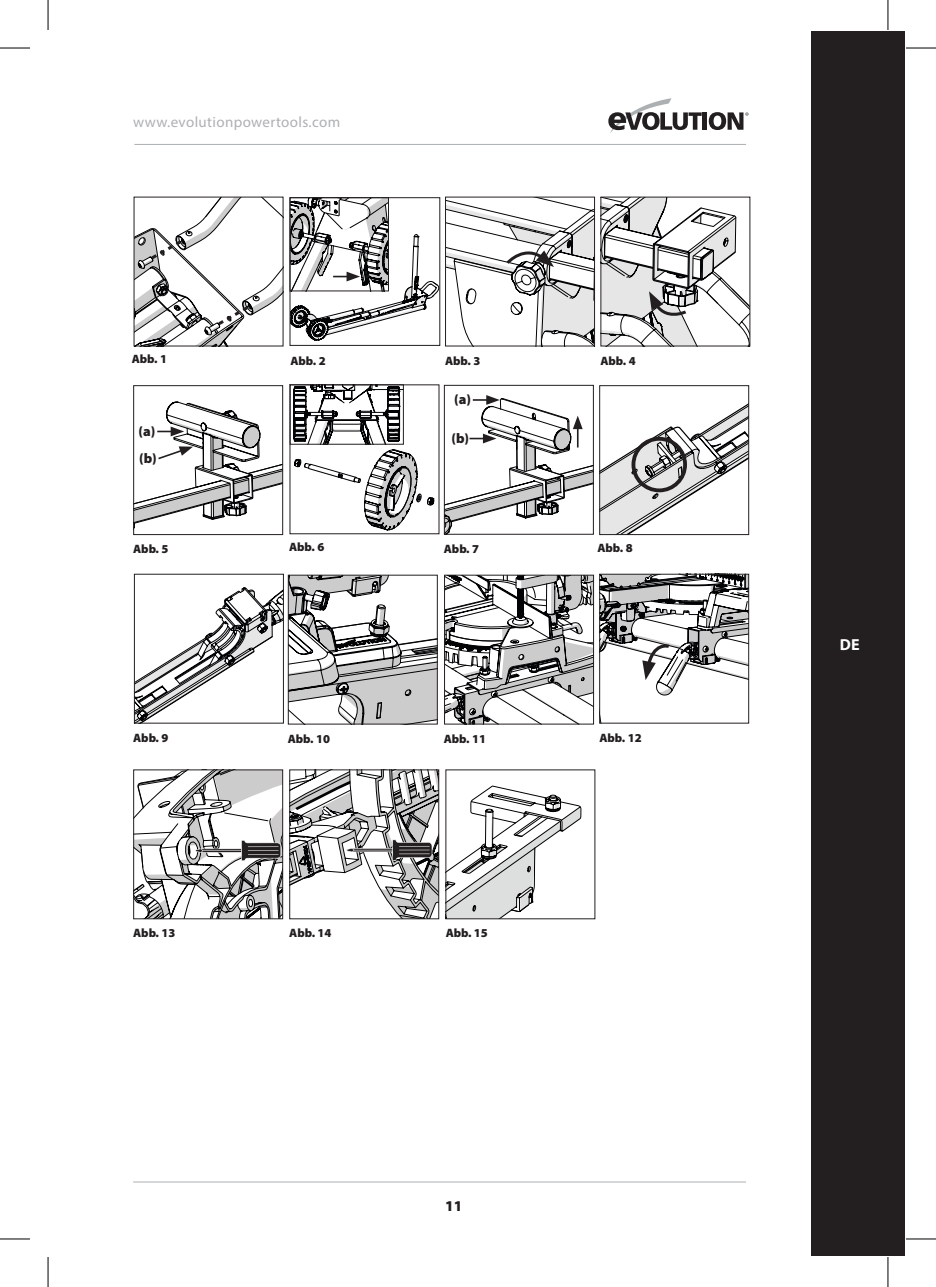
<style>
.page{position:relative;width:936px;height:1287px;background:#fff}
.page>*{position:absolute;margin:0;border:0;box-sizing:border-box;transform-origin:0 0}
.t1{font:700 16px "Myriad Pro";color:#fff}
.t2{font:15px "Myriad Pro";letter-spacing:.025em;color:#adb0b2}
.t3{font:900 15px "Myriad Pro";color:#231f20}
.t4{font:900 14px "Myriad Pro";color:#231f20}
.t5{font:900 12.2px "Myriad Pro";color:#231f20}
</style>
<div class="page">
<svg style="left:608px;top:98px;width:93px;height:35px"></svg>
<div style="left:702px;top:112px;width:5px;height:18px;background:#231f20"></div>
<svg style="left:708px;top:112px;width:40px;height:18px"></svg>
<hr style="left:134px;top:144px;width:611px;height:1px;background:#adb0b2">
<hr style="left:133px;top:1181px;width:612px;height:1px;background:#adb0b2">
<div style="left:811px;top:31px;width:93px;height:1225px;background:#231f20"></div>
<div style="left:133px;top:385px;width:150px;height:150px;border:1px solid #231f20"></div>
<div style="left:133px;top:769px;width:150px;height:150px;border:1px solid #231f20"></div>
<svg style="left:289px;top:534px;width:129px;height:385px"></svg>
<svg style="left:134px;top:770px;width:148px;height:148px"></svg>
<hr style="left:203px;top:850px;width:38px;height:1px;background:#fff">
<hr style="left:248px;top:850px;width:30px;height:1px;background:#fff">
<hr style="left:248px;top:854px;width:30px;height:1px;background:#fff">
<hr style="left:248px;top:846px;width:30px;height:1px;background:#fff">
<svg style="left:289px;top:770px;width:149px;height:148px"></svg>
<hr style="left:354px;top:850px;width:38px;height:1px;background:#fff">
<hr style="left:399px;top:849px;width:30px;height:1px;background:#fff">
<hr style="left:399px;top:853px;width:30px;height:1px;background:#fff">
<hr style="left:399px;top:846px;width:30px;height:1px;background:#fff">
<svg style="left:133px;top:574px;width:304px;height:153px"></svg>
<div style="left:134px;top:574px;width:149px;height:149px;border:1px solid #231f20"></div>
<svg style="left:444px;top:573px;width:304px;height:151px"></svg>
<svg style="left:447px;top:785px;width:135px;height:132px"></svg>
<svg style="left:134px;top:401px;width:148px;height:133px"></svg>
<svg style="left:134px;top:197px;width:149px;height:149px"></svg>
<svg style="left:290px;top:197px;width:459px;height:337px"></svg>
<hr style="left:0;top:48px;width:30px;height:1px;background:#000">
<hr style="left:905px;top:48px;width:30px;height:1px;background:#000">
<hr style="left:0;top:1238px;width:30px;height:1px;background:#000">
<hr style="left:905px;top:1238px;width:30px;height:1px;background:#000">
<hr style="left:48px;top:0;width:1px;height:30px;background:#000">
<hr style="left:48px;top:1257px;width:1px;height:30px;background:#000">
<hr style="left:887px;top:0;width:1px;height:30px;background:#000">
<hr style="left:887px;top:1257px;width:1px;height:30px;background:#000">
<p class="t2" style="left:133px;top:113px;width:208px">www.evolutionpowertools.com</p>
<p class="t5" style="left:132px;top:351px;width:37px">Abb. 1</p>
<p class="t4" style="left:138px;top:422px;width:18px">(a)</p>
<p class="t4" style="left:139px;top:448px;width:19px">(b)</p>
<p class="t5" style="left:290px;top:352px;width:37px">Abb. 2</p>
<p class="t5" style="left:445px;top:352px;width:37px">Abb. 3</p>
<p class="t5" style="left:600px;top:352px;width:37px">Abb. 4</p>
<p class="t4" style="left:454px;top:390px;width:18px">(a)</p>
<p class="t4" style="left:451px;top:429px;width:19px">(b)</p>
<p class="t5" style="left:133px;top:541px;width:37px">Abb. 5</p>
<p class="t5" style="left:289px;top:539px;width:37px">Abb. 6</p>
<p class="t5" style="left:597px;top:539px;width:37px">Abb. 8</p>
<p class="t5" style="left:443px;top:540px;width:37px">Abb. 7</p>
<p class="t5" style="left:133px;top:730px;width:37px">Abb. 9</p>
<p class="t5" style="left:288px;top:730px;width:44px">Abb. 10</p>
<p class="t5" style="left:443px;top:730px;width:44px">Abb. 11</p>
<p class="t5" style="left:599px;top:729px;width:44px">Abb. 12</p>
<p class="t5" style="left:133px;top:925px;width:44px">Abb. 13</p>
<p class="t5" style="left:289px;top:925px;width:44px">Abb. 14</p>
<p class="t5" style="left:445px;top:925px;width:44px">Abb. 15</p>
<p class="t3" style="left:445px;top:1195px;width:19px">11</p>
<h1 class="t1" style="left:839px;top:633px;width:21px">DE</h1>
</div>
